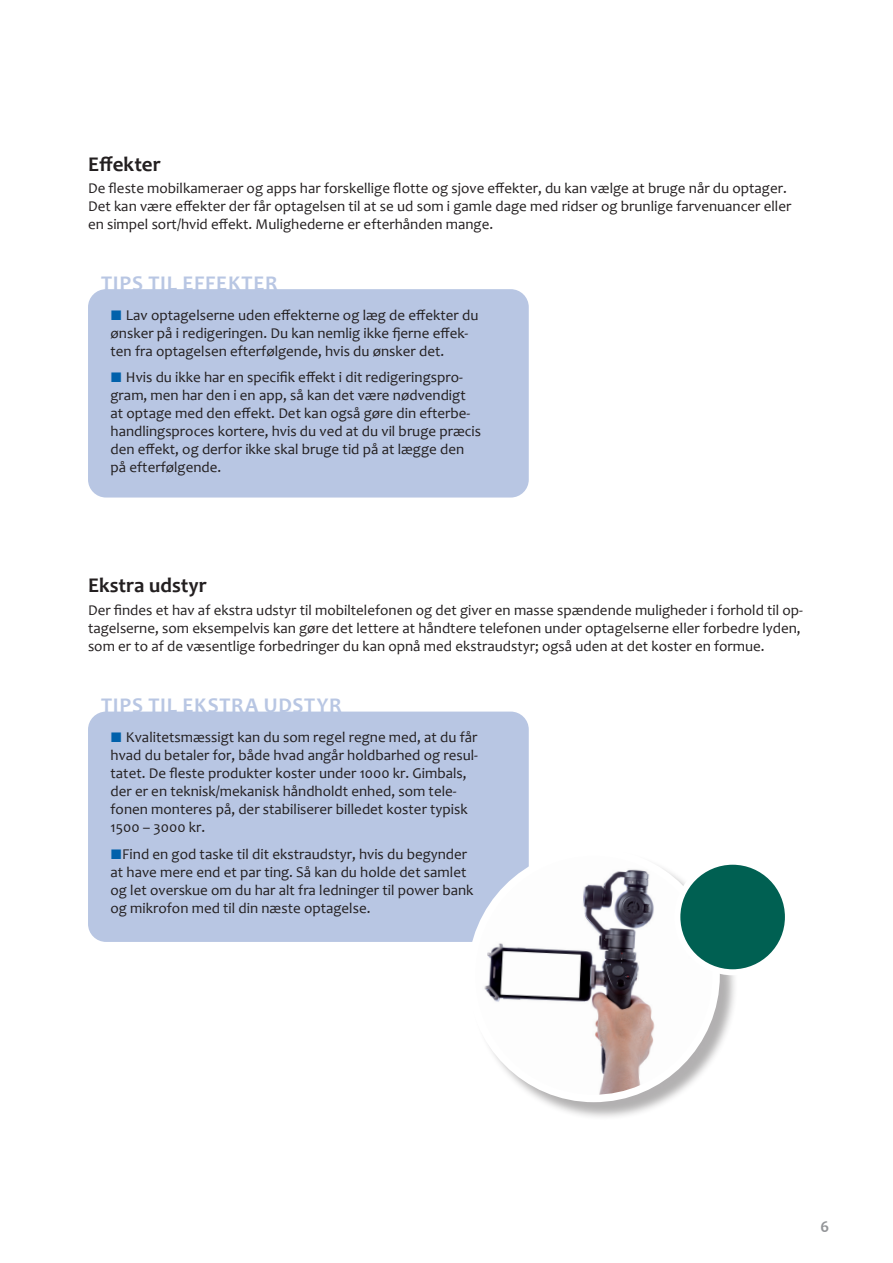
<style>
.page{position:relative;width:893px;height:1263px;background:#fff}
.page>*{position:absolute;margin:0;border:0;box-sizing:border-box;transform-origin:0 0}
.t1{font:700 21px "Candara";letter-spacing:.035em;color:#b8c6e3}
.t2{font:700 21px "Candara";color:#231f20}
.t3{font:700 16.5px "Candara";color:#939598}
.t4{font:15px/18px "Candara";color:#231f20}
.s1{color:#0161ab}
</style>
<div class="page">
<div style="left:88px;top:289px;width:441px;height:208px;background:#b8c6e3;border-radius:18px"></div>
<div style="left:88px;top:711px;width:441px;height:231px;background:#b8c6e3;border-radius:18px"></div>
<div style="left:470px;top:851px;width:268px;height:270px;background:#231f20;opacity:.35"></div>
<img style="left:471px;top:852px;width:245px;height:246px">
<div style="left:468px;top:848px;width:252px;height:254px;border:8px solid #fff;border-radius:50%"></div>
<div style="left:677px;top:862px;width:111px;height:110px;background:#006052;border-radius:50%"></div>
<div style="left:674px;top:859px;width:117px;height:116px;border:6px solid #fff;border-radius:50%"></div>
<h1 class="t2" style="left:88px;top:151px;width:74px">Effekter</h1>
<p class="t4" style="left:88px;top:179px;width:705px">De fleste mobilkameraer og apps har forskellige flotte og sjove effekter, du kan vælge at bruge når du optager.<br>Det kan være effekter der får optagelsen til at se ud som i gamle dage med ridser og brunlige farvenuancer eller en simpel sort/hvid effekt. Mulighederne er efterhånden mange.</p>
<h1 class="t1" style="left:101px;top:269px;width:178px">TIPS TIL EFFEKTER</h1>
<p class="t4" style="left:111px;top:306px;width:369px"><span class="s1">⏹</span> Lav optagelserne uden effekterne og læg de effekter du ønsker på i redigeringen. Du kan nemlig ikke fjerne effek&shy;ten fra optagelsen efterfølgende, hvis du ønsker det.</p>
<p class="t4" style="left:111px;top:368px;width:372px"><span class="s1">⏹</span> Hvis du ikke har en specifik effekt i dit redigeringspro&shy;gram, men har den i en app, så kan det være nødvendigt at optage med den effekt. Det kan også gøre din efterbe&shy;handlingsproces kortere, hvis du ved at du vil bruge præcis den effekt, og derfor ikke skal bruge tid på at lægge den på efterfølgende.</p>
<h1 class="t2" style="left:88px;top:572px;width:120px">Ekstra udstyr</h1>
<p class="t4" style="left:88px;top:600px;width:716px">Der findes et hav af ekstra udstyr til mobiltelefonen og det giver en masse spændende muligheder i forhold til op&shy;tagelserne, som eksempelvis kan gøre det lettere at håndtere telefonen under optagelserne eller forbedre lyden, som er to af de væsentlige forbedringer du kan opnå med ekstraudstyr; også uden at det koster en formue.</p>
<h1 class="t1" style="left:101px;top:692px;width:242px">TIPS TIL EKSTRA UDSTYR</h1>
<p class="t4" style="left:111px;top:728px;width:369px"><span class="s1">⏹</span> Kvalitetsmæssigt kan du som regel regne med, at du får hvad du betaler for, både hvad angår holdbarhed og resul&shy;tatet. De fleste produkter koster under 1000 kr. Gimbals, der er en teknisk/mekanisk håndholdt enhed, som tele&shy;fonen monteres på, der stabiliserer billedet koster typisk 1500 – 3000 kr.</p>
<p class="t4" style="left:111px;top:845px;width:364px"><span class="s1">⏹</span>Find en god taske til dit ekstraudstyr, hvis du begynder at have mere end et par ting. Så kan du holde det samlet og let overskue om du har alt fra ledninger til power bank og mikrofon med til din næste optagelse.</p>
<p class="t3" style="left:820px;top:1216px;width:10px">6</p>
</div>
